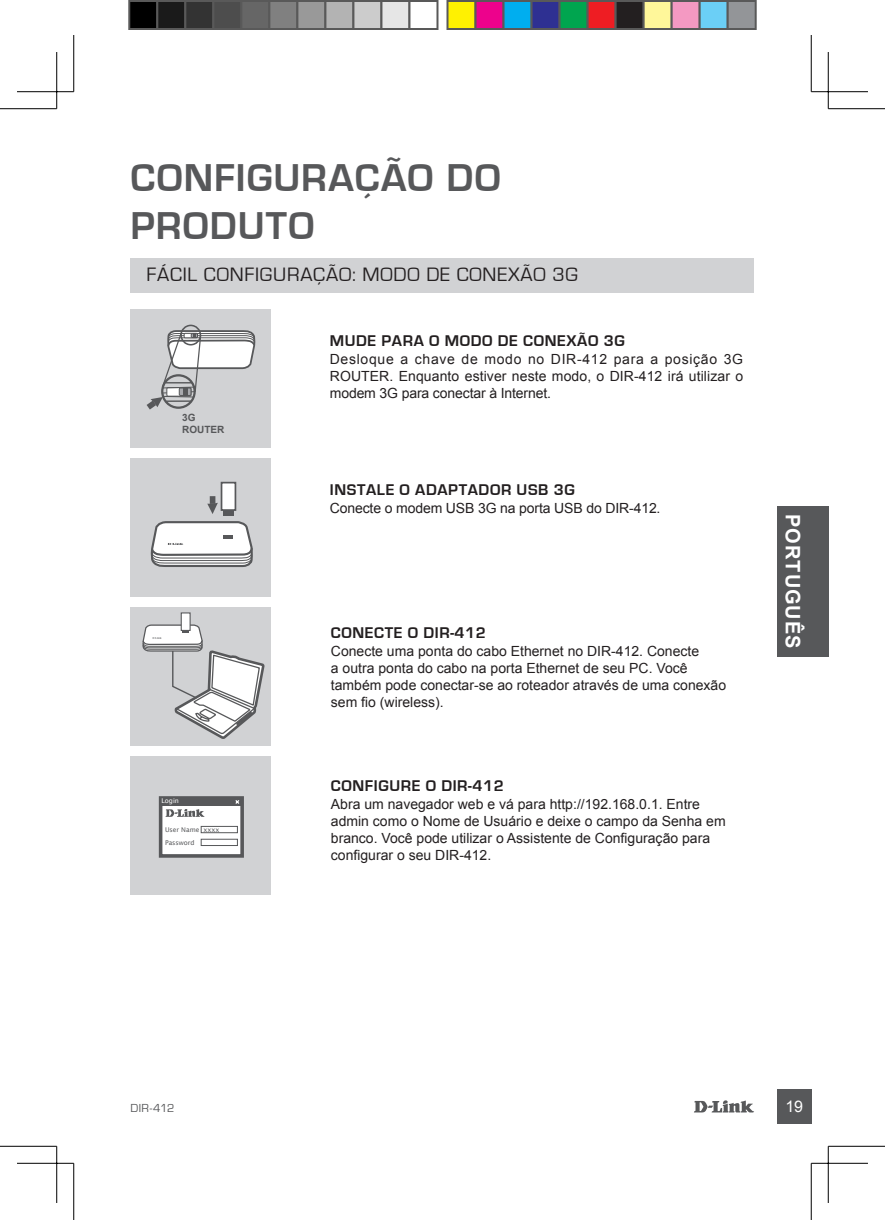
<style>
.page{position:relative;width:885px;height:1220px;background:#fff}
.page>*{position:absolute;margin:0;border:0;box-sizing:border-box;transform-origin:0 0}
.t1{font:700 40px/48px "Eurostile";letter-spacing:.025em;color:#57585a}
.t2{font:20px "Eurostile";letter-spacing:.04em;color:#231f20}
.t3{font:700 20px "Arial";letter-spacing:.045em;color:#fff}
.t4{font:700 16px "Eurostile";letter-spacing:.04em;color:#231f20}
.t5{font:16px "Arial";color:#fff}
.t6{font:14px/16.8px "Arial";color:#231f20}
.t7{font:14px/16.8px "Arial";letter-spacing:.05em;color:#231f20}
.t8{font:12px "Eurostile";letter-spacing:.005em;color:#57585a}
.t9{font:700 10px/12px "Arial";color:#57585a}
.t10{font:6.6px/13px "Lucida Sans";color:#57585a}
.t11{font:6.6px "Lucida Sans";color:#fff}
</style>
<div class="page">
<svg style="left:694px;top:1100px;width:60px;height:12px"></svg>
<div style="left:777px;top:1089px;width:34px;height:35px;background:#57585a"></div>
<div style="left:777px;top:506px;width:51px;height:151px;background:#57585a"></div>
<div style="left:130px;top:258px;width:623px;height:34px;background:#d1d2d4"></div>
<div style="left:130px;top:608px;width:141px;height:138px;background:#d1d2d4"></div>
<div style="left:130px;top:757px;width:141px;height:138px;background:#d1d2d4"></div>
<div style="left:130px;top:458px;width:141px;height:139px;background:#d1d2d4"></div>
<div style="left:130px;top:309px;width:141px;height:139px;background:#d1d2d4"></div>
<div style="left:159px;top:796px;width:85px;height:62px;background:#fff;border:4px solid #57585a"></div>
<svg style="left:200px;top:825px;width:38px;height:21px"></svg>
<div style="left:180px;top:325px;width:21px;height:20px;border:2px solid #57585a;border-radius:50%"></div>
<svg style="left:146px;top:329px;width:110px;height:81px"></svg>
<hr style="left:166px;top:400px;width:26px;height:2px;background:#57585a">
<svg style="left:150px;top:521px;width:103px;height:46px"></svg>
<div style="left:181px;top:612px;width:10px;height:19px;background:#fff;border:1px solid #57585a"></div>
<svg style="left:142px;top:624px;width:124px;height:193px"></svg>
<div style="left:221px;top:482px;width:15px;height:29px;background:#fff;border:2px solid #57585a"></div>
<div style="left:223px;top:511px;width:10px;height:5px;background:#57585a"></div>
<svg style="left:207px;top:503px;width:11px;height:11px"></svg>
<div style="left:210px;top:496px;width:5px;height:8px;background:#57585a"></div>
<hr style="left:0;top:108px;width:57px;height:1px;background:#000">
<hr style="left:828px;top:108px;width:56px;height:1px;background:#000">
<hr style="left:0;top:1146px;width:57px;height:1px;background:#000">
<hr style="left:828px;top:1146px;width:56px;height:1px;background:#000">
<hr style="left:73px;top:35px;width:1px;height:57px;background:#000">
<hr style="left:73px;top:1163px;width:1px;height:57px;background:#000">
<hr style="left:810px;top:35px;width:1px;height:57px;background:#000">
<hr style="left:810px;top:1163px;width:1px;height:57px;background:#000">
<hr style="left:17px;top:91px;width:57px;height:1px;background:#000">
<hr style="left:811px;top:91px;width:56px;height:1px;background:#000">
<hr style="left:17px;top:1163px;width:57px;height:1px;background:#000">
<hr style="left:811px;top:1163px;width:56px;height:1px;background:#000">
<hr style="left:56px;top:52px;width:1px;height:57px;background:#000">
<hr style="left:56px;top:1146px;width:1px;height:57px;background:#000">
<hr style="left:827px;top:52px;width:1px;height:57px;background:#000">
<hr style="left:827px;top:1146px;width:1px;height:57px;background:#000">
<div style="left:129px;top:1px;width:28px;height:28px;background:#000"></div>
<div style="left:128px;top:0;width:30px;height:30px;border:2px solid #595959"></div>
<div style="left:157px;top:1px;width:28px;height:28px;background:#1a1a1a"></div>
<div style="left:156px;top:0;width:30px;height:30px;border:2px solid #595959"></div>
<div style="left:185px;top:1px;width:28px;height:28px;background:#333"></div>
<div style="left:184px;top:0;width:30px;height:30px;border:2px solid #595959"></div>
<div style="left:213px;top:1px;width:28px;height:28px;background:#4d4d4d"></div>
<div style="left:212px;top:0;width:30px;height:30px;border:2px solid #595959"></div>
<div style="left:241px;top:1px;width:28px;height:28px;background:#666"></div>
<div style="left:240px;top:0;width:30px;height:30px;border:2px solid #595959"></div>
<div style="left:269px;top:1px;width:28px;height:28px;background:#808080"></div>
<div style="left:268px;top:0;width:30px;height:30px;border:2px solid #595959"></div>
<div style="left:297px;top:1px;width:28px;height:28px;background:#999"></div>
<div style="left:296px;top:0;width:30px;height:30px;border:2px solid #595959"></div>
<div style="left:325px;top:1px;width:28px;height:28px;background:#b3b3b3"></div>
<div style="left:324px;top:0;width:30px;height:30px;border:2px solid #595959"></div>
<div style="left:353px;top:1px;width:28px;height:28px;background:#ccc"></div>
<div style="left:352px;top:0;width:30px;height:30px;border:2px solid #595959"></div>
<div style="left:381px;top:1px;width:28px;height:28px;background:#e6e6e6"></div>
<div style="left:380px;top:0;width:30px;height:30px;border:2px solid #595959"></div>
<div style="left:408px;top:0;width:30px;height:30px;border:2px solid #595959"></div>
<div style="left:447px;top:1px;width:28px;height:28px;background:#fff101"></div>
<div style="left:446px;top:0;width:30px;height:30px;border:2px solid #595959"></div>
<div style="left:475px;top:1px;width:28px;height:28px;background:#ed028c"></div>
<div style="left:474px;top:0;width:30px;height:30px;border:2px solid #595959"></div>
<div style="left:503px;top:1px;width:28px;height:28px;background:#00aeef"></div>
<div style="left:502px;top:0;width:30px;height:30px;border:2px solid #595959"></div>
<div style="left:531px;top:1px;width:28px;height:28px;background:#2e3092"></div>
<div style="left:530px;top:0;width:30px;height:30px;border:2px solid #595959"></div>
<div style="left:559px;top:1px;width:28px;height:28px;background:#00a54f"></div>
<div style="left:558px;top:0;width:30px;height:30px;border:2px solid #595959"></div>
<div style="left:587px;top:1px;width:28px;height:28px;background:#ee1d23"></div>
<div style="left:586px;top:0;width:30px;height:30px;border:2px solid #595959"></div>
<div style="left:615px;top:1px;width:28px;height:28px;background:#231f20"></div>
<div style="left:614px;top:0;width:30px;height:30px;border:2px solid #595959"></div>
<div style="left:643px;top:1px;width:28px;height:28px;background:#fff79a"></div>
<div style="left:642px;top:0;width:30px;height:30px;border:2px solid #595959"></div>
<div style="left:671px;top:1px;width:28px;height:28px;background:#f499c2"></div>
<div style="left:670px;top:0;width:30px;height:30px;border:2px solid #595959"></div>
<div style="left:699px;top:1px;width:28px;height:28px;background:#6bcff6"></div>
<div style="left:698px;top:0;width:30px;height:30px;border:2px solid #595959"></div>
<div style="left:727px;top:1px;width:28px;height:28px;background:#939598"></div>
<div style="left:726px;top:0;width:30px;height:30px;border:2px solid #595959"></div>
<h1 class="t1" style="left:130px;top:155px;width:372px">CONFIGURAÇÃO DO<br>PRODUTO</h1>
<h2 class="t2" style="left:146px;top:264px;width:433px">FÁCIL CONFIGURAÇÃO: MODO DE CONEXÃO 3G</h2>
<p class="t9" style="left:182px;top:412px;width:44px">3G<br>ROUTER</p>
<p class="t11" style="left:161px;top:797px;width:19px">Login</p>
<p class="t10" style="left:165px;top:823px;width:56px">User Name xxxx<br>Password</p>
<p class="t4" style="left:330px;top:332px;width:296px">MUDE PARA O MODO DE CONEXÃO 3G</p>
<p class="t7" style="left:330px;top:351px;width:415px">Desloque a chave de modo no DIR-412 para a posição 3G<br>ROUTE</p>
<p class="t6" style="left:330px;top:368px;width:415px;text-indent:49px">R. Enquanto estiver neste modo, o DIR-412 irá utilizar o modem 3G para conectar à Internet.</p>
<p class="t4" style="left:330px;top:481px;width:246px">INSTALE O ADAPTADOR USB 3G</p>
<p class="t6" style="left:330px;top:500px;width:332px">Conecte o modem USB 3G na porta USB do DIR-412.</p>
<p class="t4" style="left:331px;top:624px;width:156px">CONECTE O DIR-412</p>
<p class="t6" style="left:331px;top:643px;width:396px">Conecte uma ponta do cabo Ethernet no DIR-412. Conecte<br>a outra ponta do cabo na porta Ethernet de seu PC . Você também pode conectar-se ao roteador através de uma conexão sem fio (wireless).</p>
<p class="t4" style="left:331px;top:777px;width:174px">CONFIGURE O DIR-412</p>
<p class="t6" style="left:331px;top:796px;width:396px">Abra um navegador web e vá para http://192.168.0.1. Entre admin como o Nome de Usuário e deixe o campo da Senha em branco. Você pode utilizar o Assistente de Configuração para configurar o seu DIR-412.</p>
<h2 class="t3" style="left:805px;top:514px;width:135px;rotate:90deg">PORTUGUÊS</h2>
<p class="t8" style="left:130px;top:1102px;width:45px">DIR-412</p>
<p class="t5" style="left:785px;top:1096px;width:19px">19</p>
</div>
